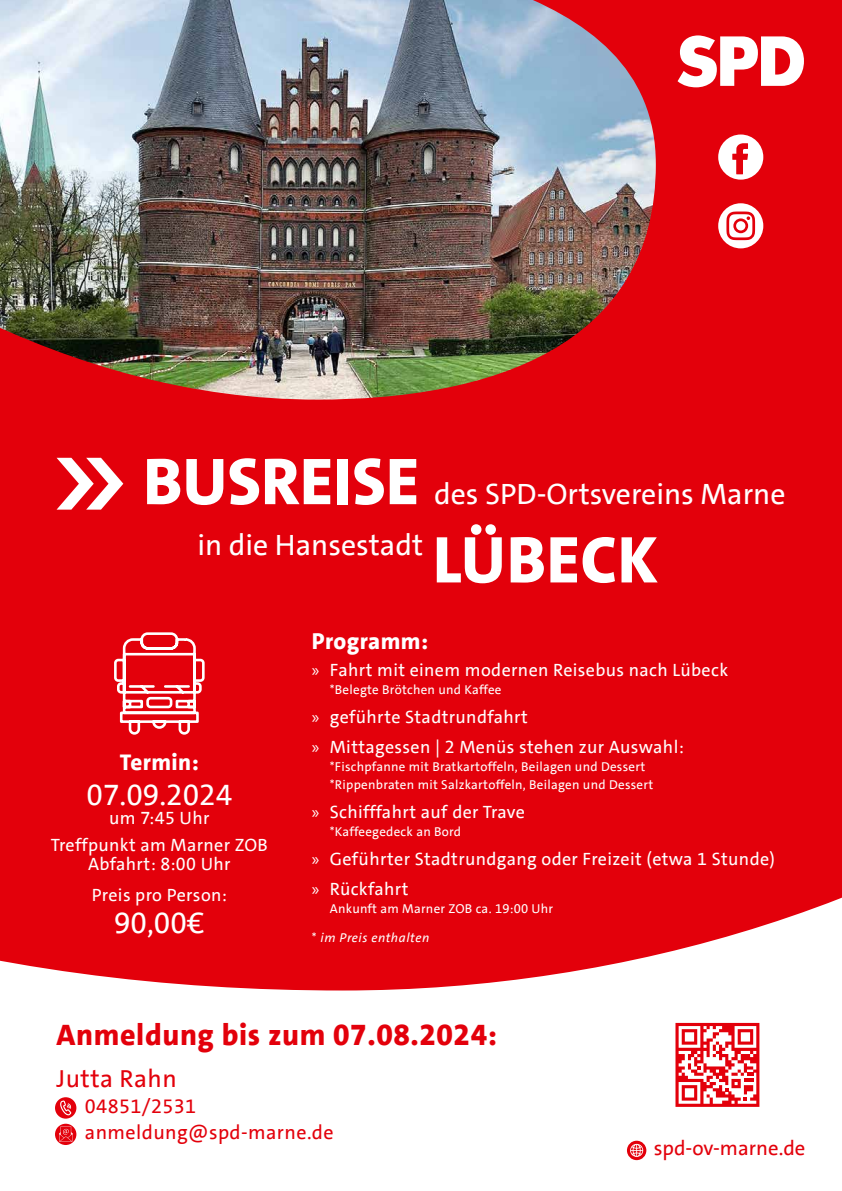
<style>
.page{position:relative;width:842px;height:1191px;background:#fff}
.page>*{position:absolute;margin:0;border:0;box-sizing:border-box;transform-origin:0 0}
.t1{font:800 66.8px "SPD The Sans Versal";color:#fff}
.t2{font:800 30px "SPD The Sans";letter-spacing:.02em;color:#e3000b}
.t3{font:30px "SPD The Sans";color:#fff}
.t4{font:29.8px "SPD The Sans";color:#fff}
.t5{font:25px "SPD The Sans";letter-spacing:.02em;color:#e3000b}
.t6{font:800 23px "SPD The Sans";letter-spacing:.02em;color:#fff}
.t7{font:20.7px "SPD The Sans";color:#e3000b}
.t8{font:20px/26.4px "SPD The Sans";letter-spacing:.02em;color:#e3000b}
.t9{font:18px/29.3px "SPD The Sans";letter-spacing:.02em;color:#fff}
.t10{font:13px/18px "SPD The Sans";letter-spacing:.02em;color:#fff}
.t11{font:italic 13px "SPD The Sans";letter-spacing:.04em;color:#fff}
.s1{font-family:"Myriad Pro"}
.s2{font-style:normal}
</style>
<div class="page">
<img style="left:0;top:0;width:842px;height:990px">
<svg style="left:675px;top:1023px;width:84px;height:83px"></svg>
<svg style="left:677px;top:35px;width:127px;height:52px"></svg>
<svg style="left:627px;top:1140px;width:19px;height:20px"></svg>
<svg style="left:57px;top:458px;width:66px;height:51px"></svg>
<svg style="left:718px;top:134px;width:45px;height:46px"></svg>
<svg style="left:718px;top:203px;width:45px;height:45px"></svg>
<svg style="left:113px;top:631px;width:93px;height:105px"></svg>
<svg style="left:55px;top:1097px;width:21px;height:21px"></svg>
<svg style="left:55px;top:1123px;width:21px;height:22px"></svg>
<svg style="left:59px;top:1126px;width:14px;height:15px"></svg>
<h1 class="t1" style="left:143px;top:439px;width:278px">BUSREISE</h1>
<h3 class="t4" style="left:197px;top:526px;width:227px">in die Hansestadt</h3>
<h3 class="t4" style="left:434px;top:475px;width:353px">des SPD-Ortsvereins Marne</h3>
<h1 class="t1" style="left:433px;top:517px;width:227px">LÜBECK</h1>
<p class="t6" style="left:120px;top:747px;width:81px">Termin:</p>
<h2 class="t3" style="left:86px;top:775px;width:147px">07.09.2024</h2>
<p class="t9" style="left:51px;top:804px;width:219px;line-height:27.5px;text-align:center">um 7:45 Uhr<br>Treffpunkt am Marner ZOB</p>
<p class="t9" style="left:88px;top:849px;width:144px;line-height:30.3px">Abfahrt: 8:00 Uhr<br>Preis pro Person:</p>
<h2 class="t3" style="left:114px;top:903px;width:92px">90,00€</h2>
<p class="t6" style="left:312px;top:627px;width:118px">Programm:</p>
<p class="t9" style="left:312px;top:655px;width:418px"><span class="s1">»</span> Fahrt mit einem modernen Reisebus nach Lübeck</p>
<p class="t10" style="left:330px;top:680px;width:173px">*Belegte Brötchen und Kaffee</p>
<p class="t9" style="left:312px;top:702px;width:373px"><span class="s1">»</span> geführte Stadtrundfahrt<br><span class="s1">»</span> Mittagessen | 2 Menüs stehen zur Auswahl:</p>
<p class="t10" style="left:330px;top:757px;width:325px">*Fischpfanne mit Bratkartoffeln, Beilagen und Dessert *Rippenbraten mit Salzkartoffeln, Beilagen und Dessert</p>
<p class="t9" style="left:312px;top:797px;width:215px"><span class="s1">»</span> Schifffahrt auf der Trave</p>
<p class="t10" style="left:330px;top:822px;width:133px">*Kaffeegedeck an Bord</p>
<p class="t9" style="left:312px;top:844px;width:465px"><span class="s1">»</span> Geführter Stadtrundgang oder Freizeit (etwa 1 Stunde) <span class="s1">»</span> Rückfahrt</p>
<p class="t10" style="left:330px;top:899px;width:225px">Ankunft am Marner ZOB ca. 19:00 Uhr</p>
<p class="t11" style="left:312px;top:929px;width:119px"><span class="s2">*</span> im Preis enthalten</p>
<h2 class="t2" style="left:57px;top:1015px;width:442px">Anmeldung bis zum 07.08.2024:</h2>
<h3 class="t5" style="left:57px;top:1062px;width:122px">Jutta Rahn</h3>
<p class="t8" style="left:85px;top:1093px;width:250px">04851/2531 anmeldung@spd-marne.de</p>
<p class="t7" style="left:654px;top:1135px;width:153px">spd-ov-marne.de</p>
</div>
